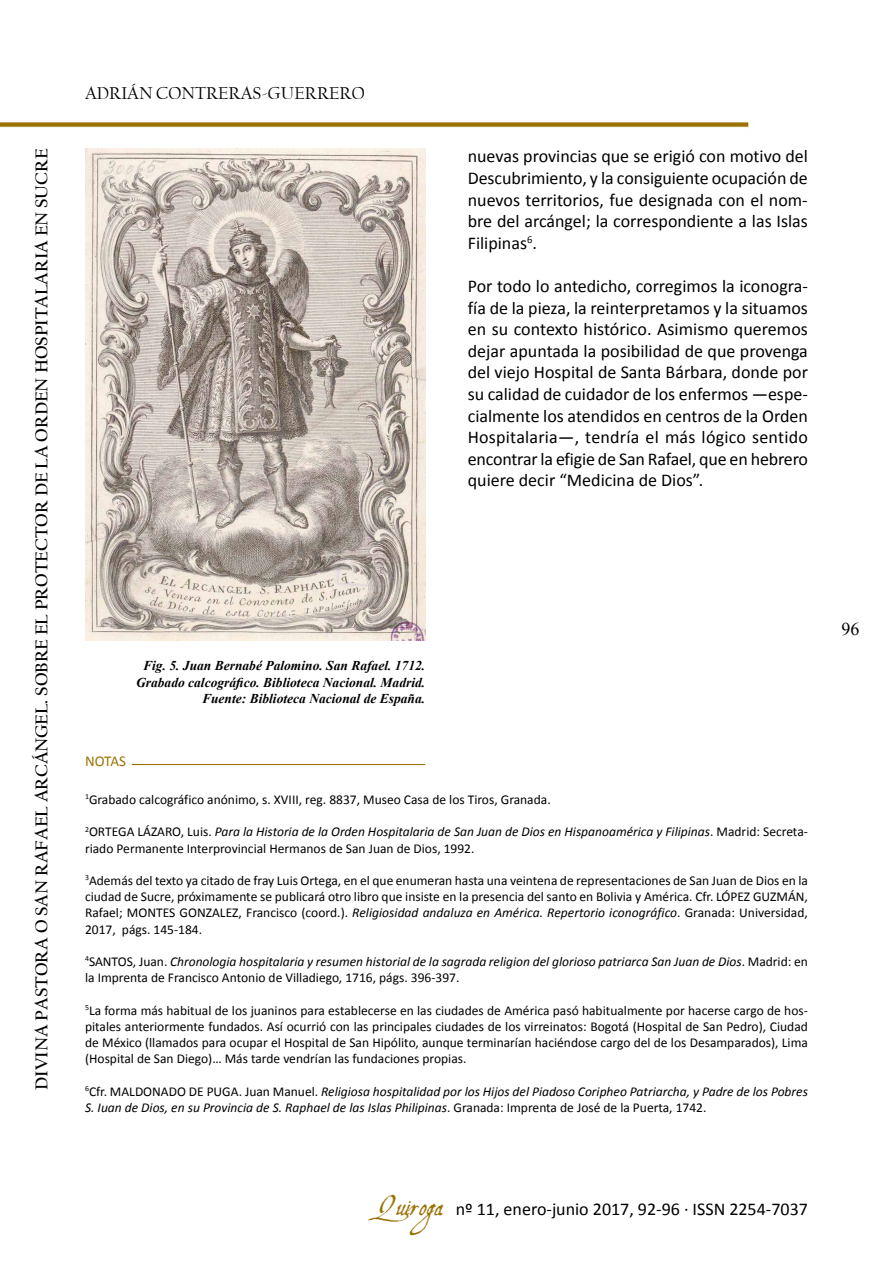
<style>
.page{position:relative;width:893px;height:1263px;background:#fff}
.page>*{position:absolute;margin:0;border:0;box-sizing:border-box;transform-origin:0 0}
.t1{font:18px/21.6px "Calibri";color:#000;text-align:justify}
.t2{font:700 18px "Californian FB";color:#000}
.t3{font:18px "Californian FB";color:#000}
.t4{font:18px "Times New Roman";color:#000}
.t5{font:15px "Calibri";color:#9b7305}
.t6{font:13.5px/16.2px "Calibri";color:#000;text-align:justify}
.t7{font:italic 13.5px/16.2px "Calibri";color:#000}
.t8{font:italic 700 13.5px/16.2px "Times New Roman";color:#000;text-align:right}
.s1{font-style:italic}
.s2{font-style:normal}
.s3{font-family:"Aquiline";font-size:27px;color:#9b7305}
</style>
<div class="page">
<img style="left:0;top:122px;width:749px;height:27px">
<img style="left:85px;top:149px;width:340px;height:491px">
<hr style="left:132px;top:764px;width:293px;height:1px;background:#9b7305">
<h1 class="t2" style="left:31px;top:1090px;width:942px;rotate:-90deg">Divina Pastora O San Rafael Arcángel. Sobre El Protector De La Orden Hospitalaria En Sucre</h1>
<h1 class="t3" style="left:85px;top:83px;width:134px">ADRIÁN CONTRERA</h1>
<h1 class="t3" style="left:253px;top:83px;width:55px">S-GUERRER</h1>
<h1 class="t3" style="left:352px;top:83px;width:14px">O</h1>
<h1 class="t1" style="left:468px;top:146px;width:342px">nuevas provincias que se erigió con motivo del Descubrimiento, y la consiguiente ocupación de nuevos territorios, fue designada con el nom&shy;bre del arcángel; la correspondiente a las Islas Filipinas<sup>6</sup>.</h1>
<p class="t1" style="left:468px;top:275px;width:342px">Por todo lo antedicho, corregimos la iconogra&shy;fía de la pieza, la reinterpretamos y la situamos en su contexto histórico. Asimismo queremos dejar apuntada la posibilidad de que provenga del viejo Hospital de Santa Bárbara, donde por su calidad de cuidador de los enfermos —espe&shy;cialmente los atendidos en centros de la Orden Hospitalaria—, tendría el más lógico sentido encontrar la efigie de San Rafael, que en hebrero quiere decir “Medicina de Dios”.</p>
<p class="t8" style="left:136px;top:657px;width:291px">Fig. 5. Juan Bernabé Palomino. San Rafael. 1712.<br>Grabado calcográfico. Biblioteca Nacional. Madrid.<br>Fuente: Biblioteca Nacional de España.</p>
<p class="t5" style="left:85px;top:752px;width:41px">NOTAS</p>
<p class="t6" style="left:85px;top:791px;width:467px"><sup>1</sup>Grabado calcográfico anónimo, s. XVIII, reg. 8837, Museo Casa de los Tiros, Granada.</p>
<p class="t6" style="left:85px;top:824px;width:724px"><sup>2</sup>ORT EGA LÁZARO, Luis. <span class="s1">Para la Historia de la Orden Hospitalaria de San Juan de Dios en Hispanoamérica y Filipinas</span>. Madrid: Secreta&shy;riado Permanente I nterprovincial Hermanos de San Juan de Dios, 1992.</p>
<p class="t6" style="left:85px;top:872px;width:724px"><sup>3</sup>Además del texto ya citado de fray Luis Ortega, en el que enumeran hasta una veintena de representaciones de San Juan de Dios en la ciudad de Sucre, próximamente se publicará otro libro que insiste en la presencia del santo en Bolivia y América. Cfr. LÓPEZ GUZMÁN, Rafael; MONTES GON</p>
<p class="t7" style="left:206px;top:904px;width:604px"><span class="s2">ZAL EZ, Francisco (coord.).</span> Religiosidad andaluza en América. Repertorio iconográfico<span class="s2">. Granada: Universidad,</span></p>
<p class="t6" style="left:85px;top:921px;width:119px">2017, págs. 145-184.</p>
<p class="t6" style="left:85px;top:953px;width:13px"><sup>4</sup>SANTOS</p>
<p class="t7" style="left:85px;top:953px;width:724px;text-indent:48px"><span class="s2">, Juan.</span> Chronologia hospitalaria y resumen historial de la sagrada religion del glorioso patriarca San Juan de Dios<span class="s2">. Madrid: en la I mprenta de Francisco Antonio de Villadiego, 1716, págs. 396-397.</span></p>
<p class="t6" style="left:85px;top:1002px;width:724px"><sup>5</sup>La forma más habitual de los juaninos para establecerse en las ciudades de América pasó habitualmente por hacerse cargo de hos&shy;pitales anteriormente fundados. Así ocurrió con las principales ciudades de los virreinatos: Bogotá (Hospital de San Pedro), Ciudad de México (llamados para ocupar el Hospital de San Hipólito, aunque terminarían haciéndose cargo del de los Desamparados), Lima (Hospital de San Diego)… Más tarde vendrían las fundaciones propias.</p>
<p class="t6" style="left:85px;top:1083px;width:68px"><sup>6</sup>Cfr. MALDONA</p>
<p class="t7" style="left:85px;top:1082px;width:724px;text-indent:84px"><span class="s2">DO DE PUGA . Juan Manuel.</span> Religiosa hospitalidad por los Hijos del Piadoso Coripheo Patriarcha, y Padre de los Pobres<br>S. Iuan de Dios, en su Provincia de S. Raphael de las Islas Philipinas<span class="s2">. Granada: I mprenta de José de la Puerta, 1742.</span></p>
<h1 class="t1" style="left:377px;top:1198px;width:325px"><span class="s3">Quiroga</span> nº 11, enero-junio 2017, 92-96 · ISSN</h1>
<h1 class="t1" style="left:729px;top:1198px;width:80px">2254-7037</h1>
<h1 class="t4" style="left:841px;top:616px;width:19px">96</h1>
</div>
